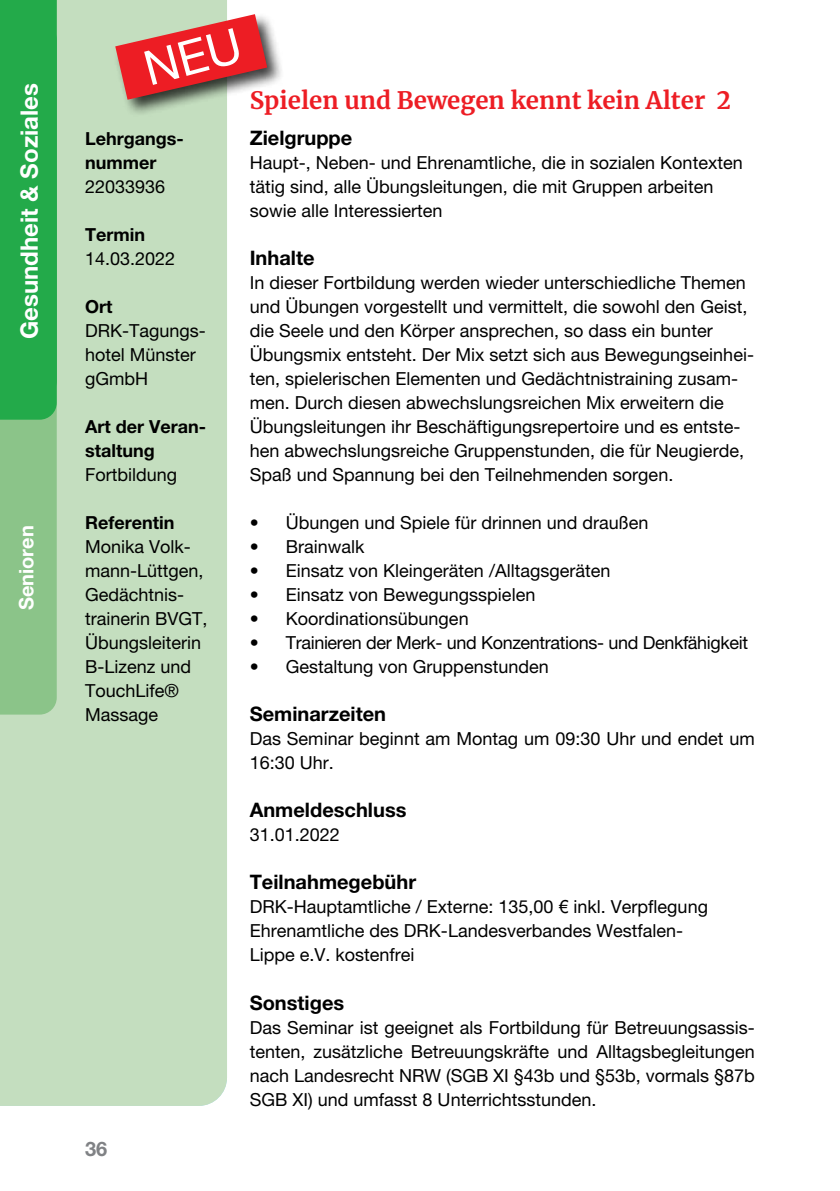
<style>
.page{position:relative;width:840px;height:1191px;background:#fff}
.page>*{position:absolute;margin:0;border:0;box-sizing:border-box;transform-origin:0 0}
.t1{font:700 24px "Helvetica Neue";color:#fff}
.t2{font:700 24px "Merriweather";color:#ed1d24}
.t3{font:700 20px "Helvetica Neue";color:#000}
.t4{font:700 20px "Helvetica Neue";color:#fff}
.t5{font:700 20px "Helvetica Neue";color:#808285}
.t6{font:18px/24px "Helvetica Neue";color:#000}
.t7{font:700 18px/24px "Helvetica Neue";color:#000}
.t8{font:18px "Helvetica Neue";letter-spacing:-.02em;color:#000}
</style>
<div class="page">
<div style="left:0;top:0;width:227px;height:1106px;background:#c4debf"></div>
<svg style="left:0;top:420px;width:57px;height:294px;fill:#8bc489"></svg>
<div style="left:0;top:442px;width:51px;height:250px;background:#8bc489;border-radius:17px"></div>
<div style="left:0;top:0;width:57px;height:420px;background:#23aa4a"></div>
<div style="left:0;top:23px;width:57px;height:375px;background:#23aa4a;border-radius:17px"></div>
<div style="left:113px;top:12px;width:172px;height:106px;background:#000;opacity:.75"></div>
<svg style="left:115px;top:14px;width:152px;height:86px"></svg>
<h1 class="t1" style="left:14px;top:339px;width:257px;rotate:-90deg">Gesundheit &amp; Soziales</h1>
<h1 class="t1" style="left:14px;top:316px;width:234px;rotate:-90deg">Bevölk rungsschutz</h1>
<p class="t4" style="left:14px;top:610px;width:86px;rotate:-90deg">Senioren</p>
<p class="t7" style="left:85px;top:126px;width:100px">Lehrgangs&shy;nummer</p>
<p class="t6" style="left:85px;top:174px;width:82px">22033936</p>
<p class="t7" style="left:85px;top:222px;width:61px">Termin</p>
<p class="t6" style="left:85px;top:246px;width:92px">14.03.2022</p>
<p class="t7" style="left:85px;top:294px;width:29px">Ort</p>
<p class="t6" style="left:85px;top:318px;width:122px">DRK-Tagungs&shy;hotel Münster gGmbH</p>
<p class="t7" style="left:85px;top:414px;width:123px">Art der Veran&shy;staltung</p>
<p class="t6" style="left:85px;top:462px;width:94px">Fortbildung</p>
<p class="t7" style="left:85px;top:510px;width:91px">Referentin</p>
<p class="t6" style="left:85px;top:534px;width:124px">Monika Volk&shy;mann-Lüttgen,<br>Gedächtnis&shy;trainerin BVGT,<br>Übungsleiterin<br>B-Lizenz und<br>TouchLife®<br>Massage</p>
<p class="t5" style="left:85px;top:1136px;width:24px">36</p>
<h1 class="t2" style="left:249px;top:81px;width:482px">Spielen und Bewegen kennt kein Alter 2</h1>
<p class="t3" style="left:249px;top:126px;width:104px">Zielgruppe</p>
<p class="t6" style="left:249px;top:150px;width:494px">Haupt-, Neben- und Ehrenamtliche, die in sozialen Kontexten tätig sind, alle Übungsleitungen, die mit Gruppen arbeiten sowie alle Interessierten</p>
<p class="t3" style="left:249px;top:246px;width:66px">Inhalte</p>
<p class="t6" style="left:249px;top:270px;width:505px">In dieser Fortbildung werden wieder unterschiedliche Themen und Übungen vorgestellt und vermittelt, die sowohl den Geist, die Seele und den Körper ansprechen, so dass ein bunter Übungsmix entsteht. Der Mix setzt sich aus Bewegungseinhei&shy;ten, spielerischen Elementen und Gedächtnistraining zusam&shy;men. Durch diesen abwechslungsreichen Mix erweitern die Übungsleitungen ihr Beschäftigungsrepertoire und es entste&shy;hen abwechslungsreiche Gruppenstunden, die für Neugierde, Spaß und Spannung bei den Teilnehmenden sorgen.</p>
<p class="t6" style="left:249px;top:510px;width:400px">• Übungen und Spiele für drinnen und draußen</p>
<p class="t6" style="left:249px;top:534px;width:116px">• Brainwalk</p>
<p class="t6" style="left:249px;top:558px;width:362px">• Einsatz von Kleingeräten /Alltagsgeräten</p>
<p class="t6" style="left:249px;top:582px;width:287px">• Einsatz von Bewegungsspielen</p>
<p class="t6" style="left:249px;top:606px;width:220px">• Koordinationsübungen</p>
<p class="t8" style="left:249px;top:632px;width:499px">• Trainieren der Merk- und Konzentrations- und Denkfähigkeit</p>
<p class="t6" style="left:249px;top:654px;width:300px">• Gestaltung von Gruppenstunden</p>
<p class="t3" style="left:249px;top:702px;width:138px">Seminarzeiten</p>
<p class="t6" style="left:249px;top:726px;width:506px">Das Seminar beginnt am Montag um 09:30 Uhr und endet um<br>16:30 Uhr.</p>
<p class="t3" style="left:249px;top:798px;width:158px">Anmeldeschluss</p>
<p class="t6" style="left:249px;top:822px;width:92px">31.01.2022</p>
<p class="t3" style="left:249px;top:870px;width:168px">Teilnahmegebühr</p>
<p class="t6" style="left:249px;top:894px;width:459px">DRK-Hauptamtliche / Externe: 135,00 € inkl. Verpflegung<br>Ehrenamtliche des DRK-Landesverbandes Westfalen-<br>Lippe e.V. kostenfrei</p>
<p class="t3" style="left:249px;top:990px;width:96px">Sonstiges</p>
<p class="t6" style="left:249px;top:1014px;width:506px;text-align:justify">Das Seminar ist geeignet als Fortbildung für Betreuungsassis&shy;tenten, zusätzliche Betreuungskräfte und Alltagsbegleitungen nach Landesrecht NRW (SGB XI §43b und §53b, vormals §87b SGB XI) und umfasst 8 Unterrichtsstunden.</p>
</div>
